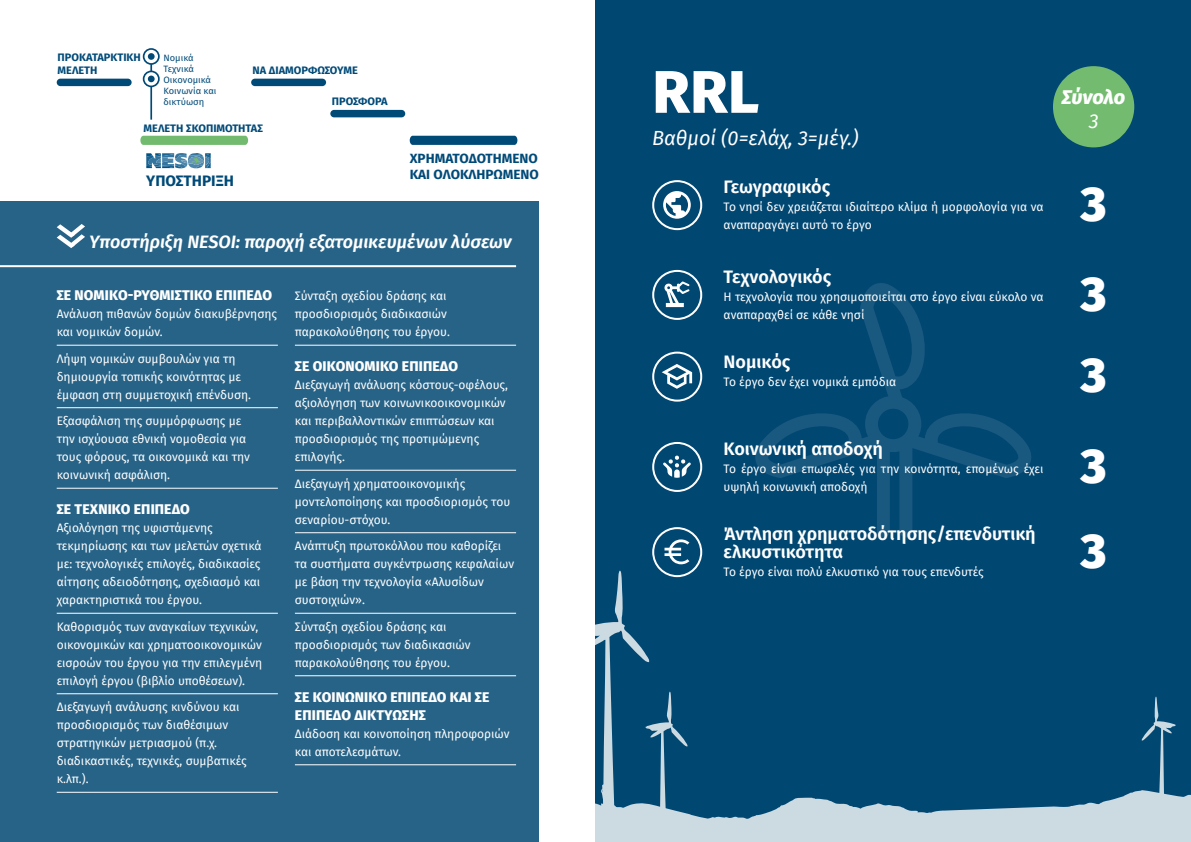
<style>
.page{position:relative;width:1191px;height:842px;background:#fff}
.page>*{position:absolute;margin:0;border:0;box-sizing:border-box;transform-origin:0 0}
.t1{font:800 60px "Fira Sans";color:#fff}
.t2{font:900 48px/89.8px "Fira Sans";color:#fff}
.t3{font:italic 20px "Fira Sans";color:#fff}
.t4{font:italic 800 20px "Fira Sans";letter-spacing:-.015em;color:#fff}
.t5{font:600 18px/18px "Fira Sans";color:#fff}
.t6{font:italic 600 18px "Fira Sans";color:#fff}
.t7{font:700 15.1px "Fira Sans";color:#004a78}
.t8{font:800 14px/18px "Fira Sans";letter-spacing:.01em;color:#fff}
.t9{font:700 13.3px/16px "Fira Sans";color:#004a78}
.t10{font:12px/18px "Fira Sans";color:#fff}
.t11{font:700 10.8px/13px "Fira Sans";color:#004a78}
.t12{font:9.2px/11px "Fira Sans";color:#004a78}
</style>
<div class="page">
<div style="left:595px;top:0;width:596px;height:842px;background:#004772"></div>
<svg style="left:595px;top:571px;width:596px;height:271px"></svg>
<div style="left:877px;top:439px;width:13px;height:98px;background:#19597f;border-radius:6px"></div>
<div style="left:899px;top:439px;width:13px;height:98px;background:#19597f;border-radius:6px"></div>
<svg style="left:755px;top:283px;width:276px;height:195px"></svg>
<hr style="left:150px;top:51px;width:2px;height:69px;background:#004a78">
<svg style="left:140px;top:136px;width:108px;height:9px"></svg>
<svg style="left:410px;top:136px;width:107px;height:9px"></svg>
<svg style="left:144px;top:71px;width:15px;height:15px"></svg>
<div style="left:143px;top:71px;width:17px;height:16px;border:2px solid #004a78;border-radius:50%"></div>
<div style="left:148px;top:76px;width:7px;height:6px;border:2px solid #004a78;border-radius:50%"></div>
<svg style="left:144px;top:49px;width:15px;height:15px"></svg>
<div style="left:143px;top:48px;width:17px;height:17px;border:2px solid #004a78;border-radius:50%"></div>
<div style="left:148px;top:53px;width:7px;height:7px;border:2px solid #004a78;border-radius:50%"></div>
<div style="left:57px;top:79px;width:75px;height:7px;background:#004a78;border-radius:4px"></div>
<div style="left:251px;top:79px;width:75px;height:7px;background:#004a78;border-radius:4px"></div>
<div style="left:330px;top:110px;width:75px;height:7px;background:#004a78;border-radius:4px"></div>
<svg style="left:146px;top:153px;width:65px;height:15px"></svg>
<svg style="left:652px;top:180px;width:50px;height:50px"></svg>
<svg style="left:652px;top:270px;width:50px;height:50px"></svg>
<svg style="left:652px;top:352px;width:50px;height:50px"></svg>
<svg style="left:652px;top:442px;width:50px;height:50px"></svg>
<svg style="left:652px;top:527px;width:50px;height:50px"></svg>
<div style="left:0;top:201px;width:539px;height:641px;background:#276387"></div>
<hr style="left:0;top:265px;width:516px;height:2px;background:#fff">
<svg style="left:57px;top:224px;width:28px;height:24px"></svg>
<hr style="left:57px;top:345px;width:221px;height:1px;background:#fff">
<hr style="left:57px;top:407px;width:221px;height:1px;background:#fff">
<hr style="left:57px;top:488px;width:221px;height:1px;background:#fff">
<hr style="left:57px;top:613px;width:221px;height:1px;background:#fff">
<hr style="left:57px;top:693px;width:221px;height:1px;background:#fff">
<hr style="left:57px;top:792px;width:221px;height:1px;background:#fff">
<hr style="left:295px;top:345px;width:221px;height:1px;background:#fff">
<hr style="left:295px;top:470px;width:221px;height:1px;background:#fff">
<hr style="left:295px;top:532px;width:221px;height:1px;background:#fff">
<hr style="left:295px;top:613px;width:221px;height:1px;background:#fff">
<hr style="left:295px;top:675px;width:221px;height:1px;background:#fff">
<hr style="left:295px;top:764px;width:221px;height:1px;background:#fff">
<div style="left:1053px;top:66px;width:81px;height:81px;background:#72bb6f;border-radius:50%"></div>
<p class="t11" style="left:58px;top:50px;width:85px">ΠΡΟΚΑΤΑΡΚΤΙΚΗ<br>ΜΕΛΕΤΗ</p>
<p class="t12" style="left:163px;top:52px;width:55px">Νομικά<br>Τεχνικά<br>Οικονομικά<br>Κοινωνία και δικτύωση</p>
<p class="t11" style="left:253px;top:63px;width:107px">ΝΑ ΔΙΑΜΟΡΦΩΣΟΥΜΕ</p>
<p class="t11" style="left:332px;top:94px;width:57px">ΠΡΟΣΦΟΡΑ</p>
<p class="t11" style="left:144px;top:121px;width:121px">ΜΕΛΕΤΗ ΣΚΟΠΙΜΟΤΗΤΑΣ</p>
<p class="t7" style="left:146px;top:168px;width:89px">ΥΠΟΣΤΗΡΙΞΗ</p>
<p class="t9" style="left:410px;top:149px;width:131px">ΧΡΗΜΑΤΟΔΟΤΗΜΕΝΟ<br>ΚΑΙ ΟΛΟΚΛΗΡΩΜΕΝΟ</p>
<h3 class="t6" style="left:89px;top:227px;width:424px">Υποστήριξη NESOI: παροχή εξατομικευμένων λύσεων</h3>
<p class="t8" style="left:57px;top:285px;width:216px">ΣΕ ΝΟΜΙΚΌ-ΡΥΘΜΙΣΤΙΚΌ ΕΠΊΠΕΔΟ</p>
<p class="t10" style="left:57px;top:305px;width:222px">Ανάλυση πιθανών δομών διακυβέρνησης και νομικών δομών.</p>
<p class="t10" style="left:57px;top:349px;width:196px">Λήψη νομικών συμβουλών για τη δημιουργία τοπικής κοινότητας με έμφαση στη συμμετοχική επένδυση.</p>
<p class="t10" style="left:57px;top:412px;width:195px">Εξασφάλιση της συμμόρφωσης με την ισχύουσα εθνική νομοθεσία για τους φόρους, τα οικονομικά και την κοινωνική ασφάλιση.</p>
<p class="t8" style="left:57px;top:499px;width:134px">ΣΕ ΤΕΧΝΙΚΌ ΕΠΊΠΕΔΟ</p>
<p class="t10" style="left:57px;top:519px;width:206px">Αξιολόγηση της υφιστάμενης τεκμηρίωσης και των μελετών σχετικά με: τεχνολογικές επιλογές, διαδικασίες αίτησης αδειοδότησης, σχεδιασμό και χαρακτηριστικά του έργου.</p>
<p class="t10" style="left:57px;top:617px;width:207px">Καθορισμός των αναγκαίων τεχνικών, οικονομικών και χρηματοοικονομικών εισροών του έργου για την επιλεγμένη επιλογή έργου (βιβλίο υποθέσεων).</p>
<p class="t10" style="left:57px;top:698px;width:192px">Διεξαγωγή ανάλυσης κινδύνου και προσδιορισμός των διαθέσιμων στρατηγικών μετριασμού (π.χ. διαδικαστικές, τεχνικές, συμβατικές κ.λπ.).</p>
<p class="t10" style="left:295px;top:287px;width:156px">Σύνταξη σχεδίου δράσης και προσδιορισμός διαδικασιών παρακολούθησης του έργου.</p>
<p class="t8" style="left:295px;top:356px;width:164px">ΣΕ ΟΙΚΟΝΟΜΙΚΌ ΕΠΊΠΕΔΟ</p>
<p class="t10" style="left:295px;top:376px;width:215px">Διεξαγωγή ανάλυσης κόστους-οφέλους, αξιολόγηση των κοινωνικοοικονομικών και περιβαλλοντικών επιπτώσεων και προσδιορισμός της προτιμώμενης επιλογής.</p>
<p class="t10" style="left:295px;top:474px;width:217px">Διεξαγωγή χρηματοοικονομικής μοντελοποίησης και προσδιορισμός του σεναρίου-στόχου.</p>
<p class="t10" style="left:295px;top:537px;width:221px">Ανάπτυξη πρωτοκόλλου που καθορίζει τα συστήματα συγκέντρωσης κεφαλαίων με βάση την τεχνολογία «Αλυσίδων συστοιχιών».</p>
<p class="t10" style="left:295px;top:617px;width:177px">Σύνταξη σχεδίου δράσης και προσδιορισμός των διαδικασιών παρακολούθησης του έργου.</p>
<p class="t8" style="left:295px;top:687px;width:196px">ΣΕ ΚΟΙΝΩΝΙΚΌ ΕΠΊΠΕΔΟ ΚΑΙ ΣΕ<br>ΕΠΊΠΕΔΟ ΔΙΚΤΎΩΣΗΣ</p>
<p class="t10" style="left:295px;top:724px;width:216px">Διάδοση και κοινοποίηση πληροφοριών και αποτελεσμάτων.</p>
<h1 class="t1" style="left:652px;top:40px;width:108px">RRL</h1>
<h3 class="t3" style="left:652px;top:123px;width:208px">Βαθμοί (0=ελάχ, 3=μέγ.)</h3>
<h3 class="t5" style="left:723px;top:177px;width:108px">Γεωγραφικός</h3>
<p class="t10" style="left:723px;top:197px;width:321px">Το νησί δεν χρειάζεται ιδιαίτερο κλίμα ή μορφολογία για να αναπαραγάγει αυτό το έργο</p>
<h3 class="t5" style="left:723px;top:266px;width:109px">Τεχνολογικός</h3>
<p class="t10" style="left:723px;top:287px;width:321px">Η τεχνολογία που χρησιμοποιείται στο έργο είναι εύκολο να αναπαραχθεί σε κάθε νησί</p>
<h3 class="t5" style="left:723px;top:352px;width:68px">Νομικός</h3>
<p class="t10" style="left:723px;top:373px;width:174px">Το έργο δεν έχει νομικά εμπόδια</p>
<h3 class="t5" style="left:723px;top:438px;width:161px">Κοινωνική αποδοχή</h3>
<p class="t10" style="left:723px;top:459px;width:321px">Το έργο είναι επωφελές για την κοινότητα, επομένως έχει υψηλή κοινωνική αποδοχή</p>
<h3 class="t5" style="left:723px;top:524px;width:313px">Άντληση χρηματοδότησης/επενδυτική ελκυστικότητα</h3>
<p class="t10" style="left:723px;top:562px;width:262px">Το έργο είναι πολύ ελκυστικό για τους επενδυτές</p>
<h3 class="t4" style="left:1062px;top:80px;width:65px">Σύνολο</h3>
<h3 class="t3" style="left:1088px;top:107px;width:11px">3</h3>
<h2 class="t2" style="left:1080px;top:155px;width:27px">3<br>3</h2>
<h2 class="t2" style="left:1080px;top:326px;width:27px;line-height:90.3px">3<br>3</h2>
<h2 class="t2" style="left:1080px;top:502px;width:27px">3</h2>
</div>
